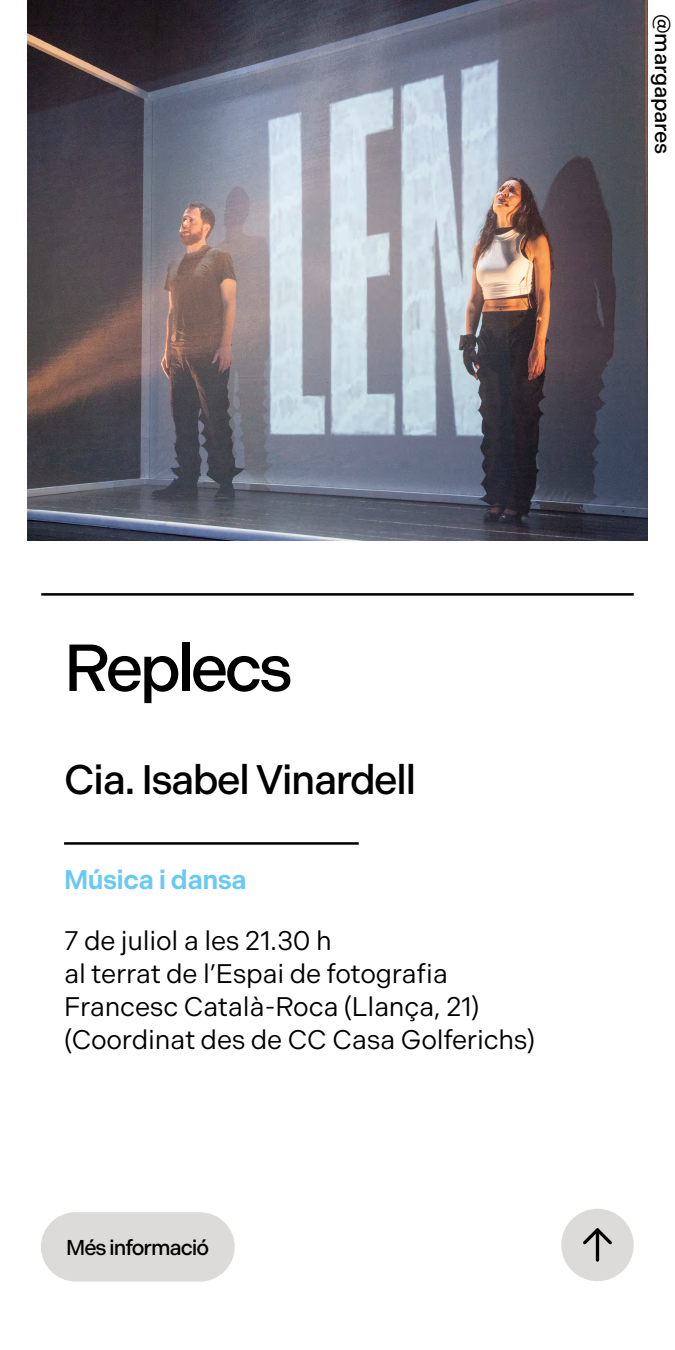
<style>
.page{position:relative;width:675px;height:1350px;background:#fff}
.page>*{position:absolute;margin:0;border:0;box-sizing:border-box;transform-origin:0 0}
._1_Titol{font:500 66.25px "Indivisible";letter-spacing:-.06em;color:#000}
._2_Subtitol{font:500 41.25px "Indivisible";letter-spacing:-.04em;color:#000}
._3_Dades{font:26.88px "Indivisible";letter-spacing:-.01em;color:#000}
._7_Categoria{font:600 26.88px "Indivisible";letter-spacing:-.02em;color:#69c9f5}
._6_Firma{font:500 21.5px "Indivisible";letter-spacing:-.05em;color:#000}
._6_Firma-2{font:500 21.5px "Indivisible";letter-spacing:-.01em;color:#000}
</style>
<div class="page">
<hr style="left:64px;top:842px;width:295px;height:3px;background:#000">
<hr style="left:41px;top:593px;width:593px;height:3px;background:#000">
<div style="left:561px;top:1209px;width:73px;height:72px;background:#dcdbd9;border-radius:50%"></div>
<svg style="left:583px;top:1228px;width:29px;height:19px"></svg>
<hr style="left:596px;top:1230px;width:3px;height:30px;background:#000">
<img style="left:28px;top:0;width:620px;height:541px">
<div style="left:42px;top:1214px;width:191px;height:66px;background:#dcdbd9;border-radius:33px"></div>
<div style="left:41px;top:1212px;width:194px;height:70px;border:3px solid #dcdbd9;border-radius:33px"></div>
<h6 class="_6_Firma-2" style="left:675px;top:14px;width:142px;rotate:90deg">@margapares</h6>
<h1 class="_1_Titol" style="left:64px;top:630px;width:230px">Replecs</h1>
<h2 class="_2_Subtitol" style="left:64px;top:756px;width:354px">Cia. Isabel Vinardell</h2>
<h3 class="_7_Categoria" style="left:64px;top:864px;width:184px">Música i dansa</h3>
<h4 class="_3_Dades" style="left:64px;top:925px;width:269px">7 de juliol a les 21.30 h</h4>
<h4 class="_3_Dades" style="left:64px;top:958px;width:385px">al terrat de l’Espai de fotografia</h4>
<h4 class="_3_Dades" style="left:64px;top:991px;width:417px">Francesc Català-Roca (Llança, 21)</h4>
<h4 class="_3_Dades" style="left:64px;top:1024px;width:473px">(Coordinat des de CC Casa Golferichs)</h4>
<p class="_6_Firma" style="left:66px;top:1235px;width:144px">Més informació</p>
</div>
